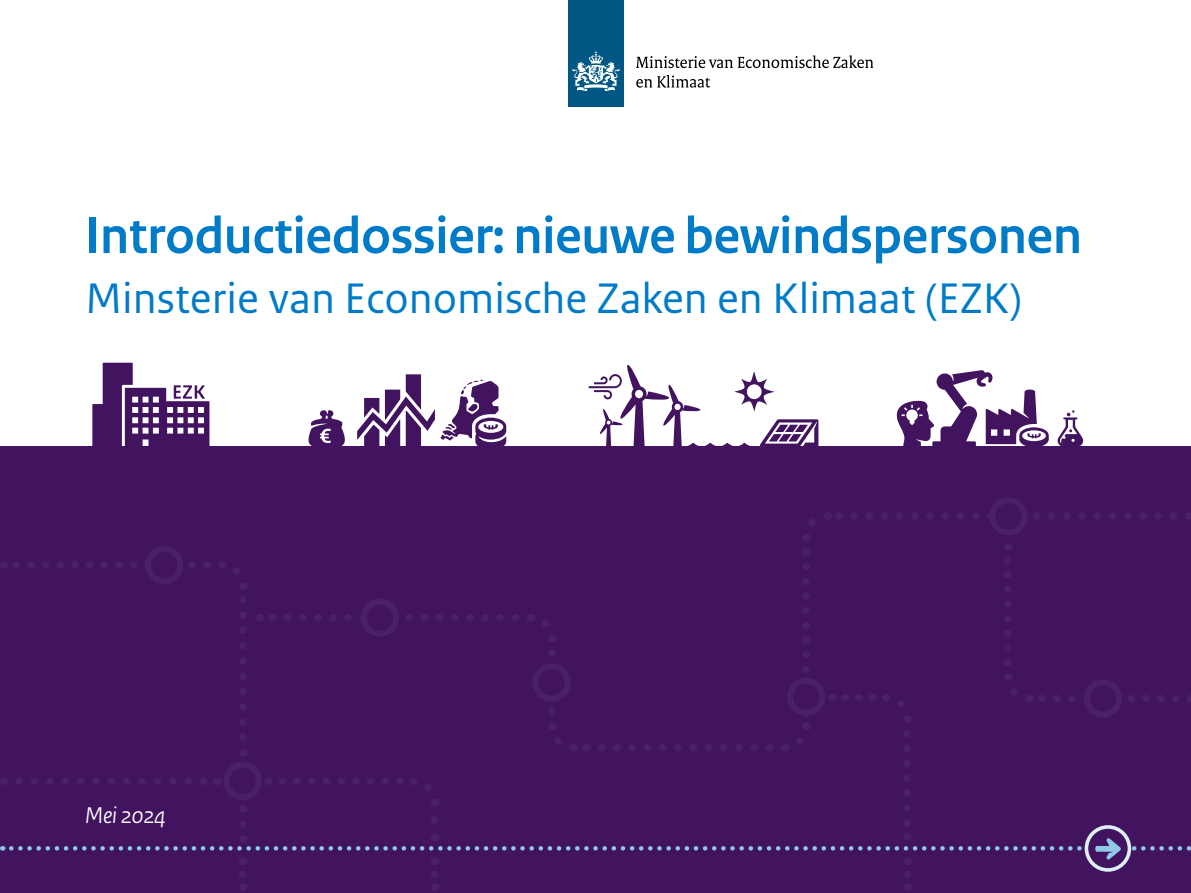
<style>
.page{position:relative;width:1191px;height:893px;background:#fff}
.page>*{position:absolute;margin:0;border:0;box-sizing:border-box;transform-origin:0 0}
.H1_Titel{font:700 54px "Rijksoverheid Sans Heading";color:#007bc7}
.P_Subtitel{font:45px "Rijksoverheid Sans Text";color:#007bc7}
._01_RO_Titel{font:italic 24px "Rijksoverheid Sans Heading";color:#fff}
</style>
<div class="page">
<div style="left:0;top:446px;width:1191px;height:447px;background:#42145f"></div>
<div style="left:568px;top:0;width:55px;height:107px;background:#005784"></div>
<svg style="left:572px;top:51px;width:48px;height:40px"></svg>
<svg style="left:636px;top:55px;width:237px;height:13px"></svg>
<svg style="left:636px;top:75px;width:74px;height:13px"></svg>
<svg style="left:1057px;top:410px;width:27px;height:36px"></svg>
<svg style="left:896px;top:370px;width:152px;height:76px"></svg>
<svg style="left:588px;top:364px;width:230px;height:82px"></svg>
<div style="left:989px;top:497px;width:38px;height:38px;border:6px solid #4b2067;border-radius:50%"></div>
<svg style="left:1086px;top:827px;width:43px;height:43px"></svg>
<div style="left:1084px;top:825px;width:47px;height:47px;border:4px solid #ddeff8;border-radius:50%"></div>
<svg style="left:239px;top:874px;width:7px;height:16px"></svg>
<svg style="left:431px;top:874px;width:7px;height:16px"></svg>
<svg style="left:11px;top:512px;width:1180px;height:353px"></svg>
<svg style="left:904px;top:874px;width:7px;height:16px"></svg>
<svg style="left:308px;top:410px;width:37px;height:36px"></svg>
<svg style="left:357px;top:374px;width:149px;height:72px"></svg>
<svg style="left:92px;top:363px;width:117px;height:83px"></svg>
<h1 class="H1_Titel" style="left:85px;top:205px;width:998px">Introductiedossier: nieuwe bewindspersonen</h1>
<p class="P_Subtitel" style="left:85px;top:273px;width:938px">Minsterie van Economische Zaken en Klimaat (EZK)</p>
<p class="_01_RO_Titel" style="left:85px;top:802px;width:82px">Mei 2024</p>
</div>
